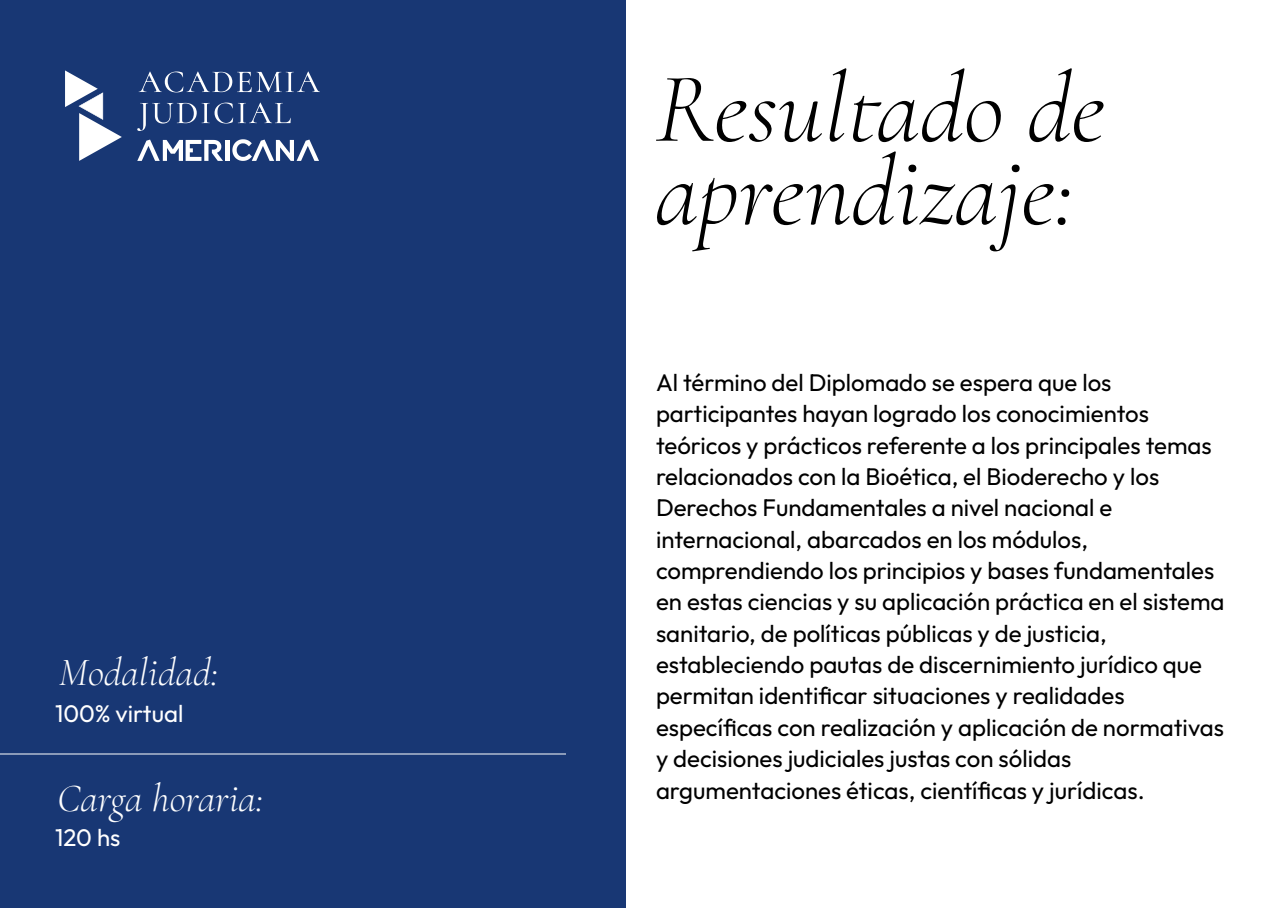
<style>
.page{position:relative;width:1280px;height:908px;background:#fff}
.page>*{position:absolute;margin:0;border:0;box-sizing:border-box;transform-origin:0 0}
.t1{font:italic 300 100px/83px "Cormorant";color:#000}
.t2{font:italic 300 40px "Cormorant";color:#fff}
.t3{font:24px/31.4px "Outfit";color:#000}
.t4{font:24px "Outfit";color:#fff}
</style>
<div class="page">
<div style="left:0;top:0;width:626px;height:908px;background:#183774"></div>
<hr style="left:0;top:754px;width:566px;height:1px;background:#fff">
<div style="left:225px;top:140px;width:5px;height:21px;background:#fff"></div>
<svg style="left:137px;top:140px;width:86px;height:21px"></svg>
<svg style="left:232px;top:139px;width:87px;height:22px"></svg>
<svg style="left:139px;top:72px;width:181px;height:20px"></svg>
<svg style="left:137px;top:103px;width:154px;height:28px"></svg>
<svg style="left:65px;top:70px;width:57px;height:91px"></svg>
<h2 class="t2" style="left:59px;top:649px;width:161px">Modalidad:</h2>
<p class="t4" style="left:55px;top:699px;width:130px">100% virtual</p>
<h2 class="t2" style="left:57px;top:775px;width:208px">Carga horaria:</h2>
<p class="t4" style="left:55px;top:823px;width:67px">120 hs</p>
<h1 class="t1" style="left:655px;top:68px;width:452px">Resultado de aprendizaje:</h1>
<p class="t3" style="left:656px;top:367px;width:570px">Al término del Diplomado se espera que los participantes hayan logrado los conocimientos teóricos y prácticos referente a los principales temas relacionados con la Bioética, el Bioderecho y los Derechos Fundamentales a nivel nacional e internacional, abarcados en los módulos, comprendiendo los principios y bases fundamentales en estas ciencias y su aplicación práctica en el sistema sanitario, de políticas públicas y de justicia, estableciendo pautas de discernimiento jurídico que permitan identificar situaciones y realidades específicas con realización y aplicación de normativas y decisiones judiciales justas con sólidas argumentaciones éticas, científicas y jurídicas.</p>
</div>
